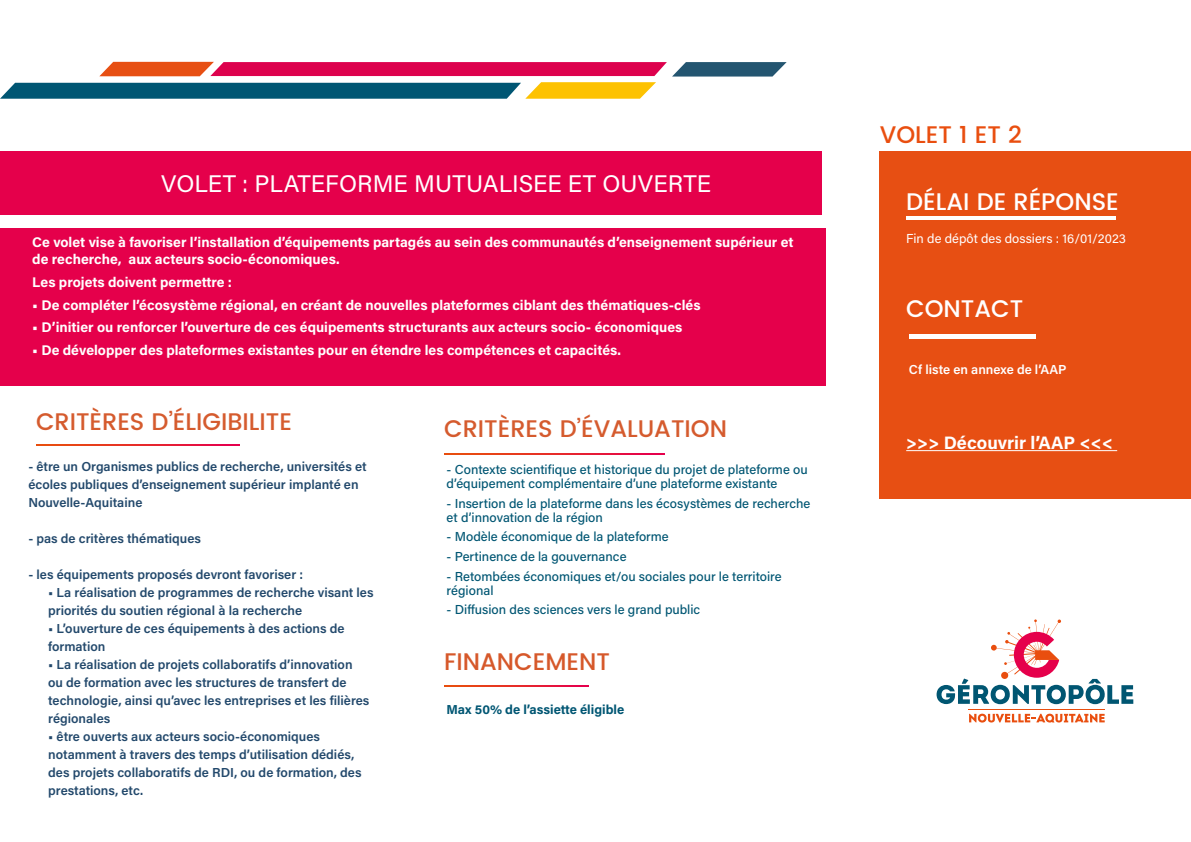
<style>
.page{position:relative;width:1191px;height:842px;background:#fff}
.page>*{position:absolute;margin:0;border:0;box-sizing:border-box;transform-origin:0 0}
.t1{font:500 24px "Poppins";color:#d55b2e}
.t2{font:24px "Acumin Pro";color:#fff}
.t3{font:500 24px "Poppins";color:#fff}
.t4{font:500 24px "Poppins";color:#d6582a}
.t5{font:500 24px "Poppins";color:#e94e0f}
.t6{font:700 18px "Acumin Pro";color:#fff}
.t7{font:700 14px/17px "Acumin Pro";color:#fff}
.t8{font:600 13px/18px "Acumin Pro";color:#23496c}
.t9{font:500 13px/14px "Acumin Pro";color:#005673}
.t10{font:13px "Acumin Pro";color:#fff}
.t11{font:700 13px "Acumin Pro";color:#005673}
.t12{font:600 13px "Acumin Pro";color:#fff}
</style>
<div class="page">
<div style="left:879px;top:151px;width:312px;height:348px;background:#e74f13"></div>
<hr style="left:906px;top:450px;width:211px;height:1px;background:#fff">
<hr style="left:906px;top:216px;width:209px;height:3px;background:#fff">
<hr style="left:909px;top:334px;width:126px;height:4px;background:#fff">
<svg style="left:0;top:62px;width:786px;height:37px"></svg>
<div style="left:0;top:228px;width:826px;height:158px;background:#e5004b"></div>
<div style="left:0;top:151px;width:821px;height:64px;background:#e5004b"></div>
<svg style="left:969px;top:714px;width:135px;height:8px"></svg>
<hr style="left:968px;top:709px;width:136px;height:1px;background:#e94e0f">
<svg style="left:936px;top:619px;width:197px;height:85px"></svg>
<svg style="left:36px;top:444px;width:204px;height:1px"></svg>
<svg style="left:444px;top:453px;width:220px;height:1px"></svg>
<svg style="left:444px;top:685px;width:144px;height:1px"></svg>
<h1 class="t2" style="left:161px;top:167px;width:551px">VOLET : PLATEFORME MUTUALISEE ET OUVERTE</h1>
<p class="t7" style="left:32px;top:233px;width:763px">Ce volet vise à favoriser l’installation d’équipements partagés au sein des communautés d’enseignement supérieur et de recherche, aux acteurs socio-économiques.</p>
<p class="t7" style="left:32px;top:273px;width:201px">Les projets doivent permettre :</p>
<p class="t7" style="left:32px;top:296px;width:670px">• De compléter l’écosystème régional, en créant de nouvelles plateformes ciblant des thématiques-clés</p>
<p class="t7" style="left:32px;top:318px;width:651px">• D’initier ou renforcer l’ouverture de ces équipements structurants aux acteurs socio- économiques</p>
<p class="t7" style="left:32px;top:341px;width:590px">• De développer des plateformes existantes pour en étendre les compétences et capacités.</p>
<h1 class="t1" style="left:36px;top:403px;width:257px">CRITÈRES D’ÉLIGIBILITE</h1>
<p class="t8" style="left:28px;top:456px;width:340px">- être un Organismes publics de recherche, universités et écoles publiques d’enseignement supérieur implanté en<br>Nouvelle-Aquitaine</p>
<p class="t8" style="left:28px;top:528px;width:174px">- pas de critères thématiques</p>
<p class="t8" style="left:28px;top:564px;width:276px">- les équipements proposés devront favoriser :</p>
<p class="t8" style="left:48px;top:582px;width:327px">• La réalisation de programmes de recherche visant les priorités du soutien régional à la recherche</p>
<p class="t8" style="left:48px;top:618px;width:298px">• L’ouverture de ces équipements à des actions de formation</p>
<p class="t8" style="left:48px;top:654px;width:323px">• La réalisation de projets collaboratifs d’innovation ou de formation avec les structures de transfert de technologie, ainsi qu’avec les entreprises et les filières régionales</p>
<p class="t8" style="left:48px;top:726px;width:315px">• être ouverts aux acteurs socio-économiques notamment à travers des temps d’utilisation dédiés, des projets collaboratifs de RDI, ou de formation, des prestations, etc.</p>
<h1 class="t1" style="left:444px;top:410px;width:284px">CRITÈRES D’ÉVALUATION</h1>
<p class="t9" style="left:446px;top:462px;width:362px">- Contexte scientifique et historique du projet de plateforme ou d’équipement complémentaire d’une plateforme existante</p>
<p class="t9" style="left:446px;top:496px;width:365px">- Insertion de la plateforme dans les écosystèmes de recherche et d’innovation de la région</p>
<p class="t9" style="left:446px;top:529px;width:224px">- Modèle économique de la plateforme</p>
<p class="t9" style="left:446px;top:549px;width:181px">- Pertinence de la gouvernance</p>
<p class="t9" style="left:446px;top:569px;width:336px">- Retombées économiques et/ou sociales pour le territoire régional</p>
<p class="t9" style="left:446px;top:602px;width:255px">- Diffusion des sciences vers le grand public</p>
<h1 class="t4" style="left:444px;top:644px;width:167px">FINANCEMENT</h1>
<p class="t11" style="left:446px;top:700px;width:179px">Max 50% de l’assiette éligible</p>
<h1 class="t5" style="left:879px;top:117px;width:144px">VOLET 1 ET 2</h1>
<h1 class="t3" style="left:906px;top:184px;width:214px">DÉLAI DE RÉPONSE</h1>
<p class="t10" style="left:906px;top:229px;width:221px">Fin de dépôt des dossiers : 16/01/2023</p>
<h1 class="t3" style="left:906px;top:291px;width:119px">CONTACT</h1>
<p class="t12" style="left:909px;top:361px;width:159px">Cf liste en annexe de l’AAP</p>
<h2 class="t6" style="left:906px;top:430px;width:208px">&gt;&gt;&gt; Découvrir l’AAP &lt;&lt;&lt;</h2>
</div>
